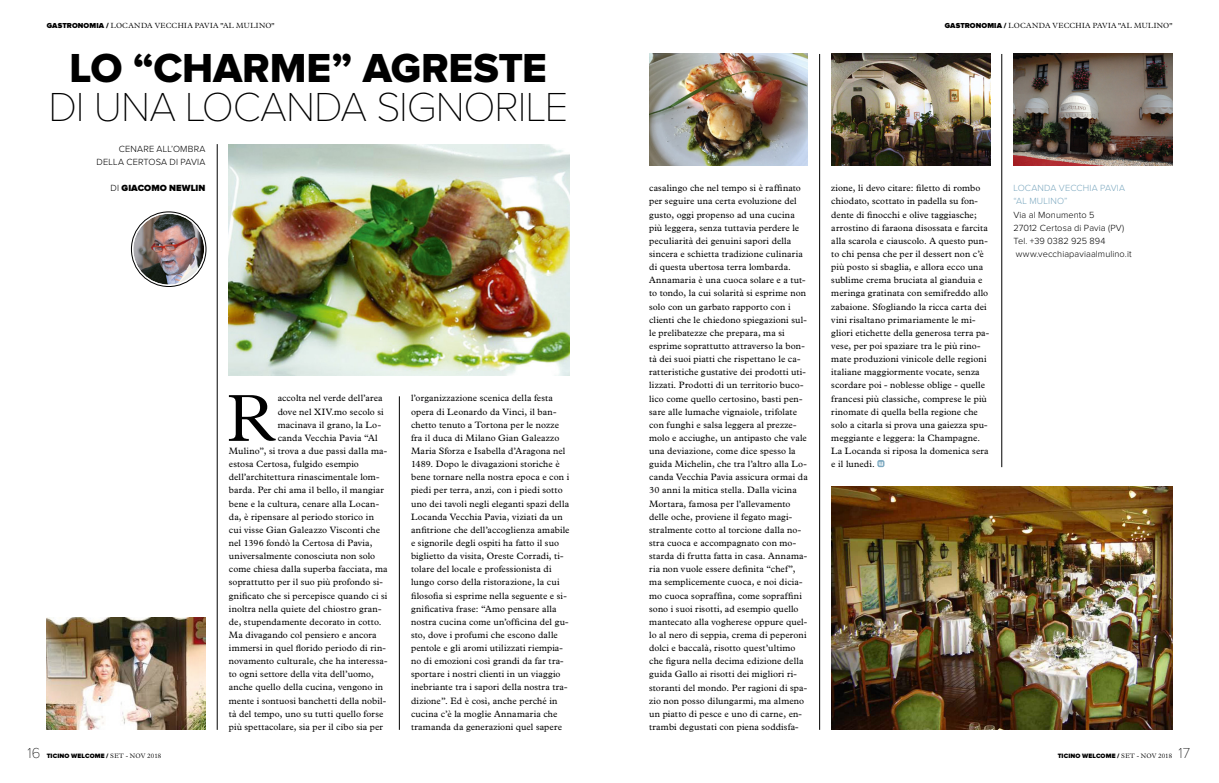
<style>
.page{position:relative;width:1219px;height:783px;background:#fff}
.page>*{position:absolute;margin:0;border:0;box-sizing:border-box;transform-origin:0 0}
.t1{font:300 67px "Plantin";color:#000}
.t2{font:100 42px "Proxima Nova";letter-spacing:-.025em;color:#000}
.t3{font:42px "Proxima Nova Extrabld";letter-spacing:-.005em;color:#000}
.t4{font:100 15px "Proxima Nova";color:#000}
.t5{font:9.2px/13.1px "Plantin Std";letter-spacing:.01em;color:#000}
.t6{font:300 9.2px/13.1px "Proxima Nova";letter-spacing:.01em;color:#000}
.t7{font:300 9.2px/13.1px "Proxima Nova";letter-spacing:.02em;color:#7da9c0}
.t8{font:900 9.2px "Proxima Nova";letter-spacing:.01em;color:#000}
.t9{font:300 7.5px "Plantin";letter-spacing:.045em;color:#000}
.t10{font:900 6.5px "Proxima Nova";letter-spacing:.02em;color:#000}
.s1{font-family:"Proxima Nova";font-weight:900}
.s2{font-weight:300}
.s3{font-family:"Plantin";font-weight:300}
</style>
<div class="page">
<hr style="left:819px;top:54px;width:1px;height:675px;background:#000">
<hr style="left:1002px;top:54px;width:1px;height:413px;background:#000">
<svg style="left:877px;top:460px;width:7px;height:7px"></svg>
<svg style="left:879px;top:461px;width:4px;height:4px"></svg>
<hr style="left:399px;top:396px;width:1px;height:333px;background:#000">
<hr style="left:217px;top:144px;width:1px;height:585px;background:#000">
<img style="left:47px;top:617px;width:159px;height:112px">
<img style="left:1013px;top:54px;width:159px;height:111px">
<img style="left:649px;top:54px;width:159px;height:111px">
<img style="left:831px;top:486px;width:341px;height:243px">
<img style="left:831px;top:54px;width:159px;height:111px">
<img style="left:229px;top:145px;width:341px;height:230px">
<img style="left:133px;top:214px;width:71px;height:70px;border-radius:35px">
<div style="left:129px;top:210px;width:79px;height:78px;border:4px solid #fff;border-radius:50%"></div>
<div style="left:131px;top:212px;width:75px;height:74px;border:1px solid #000;border-radius:50%"></div>
<p class="t9" style="left:47px;top:22px;width:229px"><span class="s1">GASTRONOMIA /</span> LOCANDA VECCHIA PAVIA "AL MULINO"</p>
<p class="t9" style="left:945px;top:22px;width:229px"><span class="s1">GASTRONOMIA /</span> LOCANDA VECCHIA PAVIA "AL MULINO"</p>
<h2 class="t3" style="left:70px;top:49px;width:479px">LO “CHARME” AGRESTE</h2>
<h2 class="t2" style="left:48px;top:84px;width:521px">DI UNA LOCANDA SIGNORILE</h2>
<p class="t6" style="left:97px;top:143px;width:110px;text-align:right">CENARE ALL’OMBRA<br>DELLA CERTOSA DI PAVIA</p>
<p class="t8" style="left:110px;top:184px;width:97px"><span class="s2">DI</span> GIACOMO NEWLIN</p>
<h1 class="t1" style="left:227px;top:380px;width:50px">R</h1>
<p class="t5" style="left:278px;top:392px;width:106px">accolta nel verde dell’area</p>
<p class="t5" style="left:278px;top:405px;width:108px">dove nel XIV.mo secolo si</p>
<p class="t5" style="left:278px;top:418px;width:105px">macinava il grano, la Lo-</p>
<p class="t5" style="left:278px;top:431px;width:102px">canda Vecchia Pavia “Al</p>
<p class="t5" style="left:229px;top:444px;width:160px">Mulino”, si trova a due passi dalla ma-</p>
<p class="t5" style="left:229px;top:457px;width:131px">estosa Certosa, fulgido esempio</p>
<p class="t5" style="left:229px;top:470px;width:152px">dell’architettura rinascimentale lom-</p>
<p class="t5" style="left:229px;top:483px;width:157px">barda. Per chi ama il bello, il mangiar</p>
<p class="t5" style="left:229px;top:497px;width:152px">bene e la cultura, cenare alla Locan-</p>
<p class="t5" style="left:229px;top:510px;width:147px">da, è ripensare al periodo storico in</p>
<p class="t5" style="left:229px;top:523px;width:153px">cui visse Gian Galeazzo Visconti che</p>
<p class="t5" style="left:229px;top:536px;width:145px">nel 1396 fondò la Certosa di Pavia,</p>
<p class="t5" style="left:229px;top:549px;width:148px">universalmente conosciuta non solo</p>
<p class="t5" style="left:229px;top:562px;width:160px">come chiesa dalla superba facciata, ma</p>
<p class="t5" style="left:229px;top:575px;width:156px">soprattutto per il suo più profondo si-</p>
<p class="t5" style="left:229px;top:588px;width:160px">gnificato che si percepisce quando ci si</p>
<p class="t5" style="left:229px;top:602px;width:154px">inoltra nella quiete del chiostro gran-</p>
<p class="t5" style="left:229px;top:615px;width:154px">de, stupendamente decorato in cotto.</p>
<p class="t5" style="left:229px;top:628px;width:149px">Ma divagando col pensiero e ancora</p>
<p class="t5" style="left:229px;top:641px;width:158px">immersi in quel florido periodo di rin-</p>
<p class="t5" style="left:229px;top:654px;width:160px">novamento culturale, che ha interessa-</p>
<p class="t5" style="left:229px;top:667px;width:146px">to ogni settore della vita dell’uomo,</p>
<p class="t5" style="left:229px;top:680px;width:156px">anche quello della cucina, vengono in</p>
<p class="t5" style="left:229px;top:693px;width:159px">mente i sontuosi banchetti della nobil-</p>
<p class="t5" style="left:229px;top:707px;width:156px">tà del tempo, uno su tutti quello forse</p>
<p class="t5" style="left:229px;top:720px;width:156px">più spettacolare, sia per il cibo sia per</p>
<p class="t5" style="left:411px;top:392px;width:160px">l’organizzazione scenica della festa opera di Leonardo da Vinci, il ban&shy;chetto tenuto a Tortona per le nozze fra il duca di Milano Gian Galeazzo Maria Sforza e Isabella d’Aragona nel 1489. Dopo le divagazioni storiche è bene tornare nella nostra epoca e con i piedi per terra, anzi, con i piedi sotto uno dei tavoli negli eleganti spazi della Locanda Vecchia Pavia, viziati da un anfitrione che dell’accoglienza amabile e signorile degli ospiti ha fatto il suo biglietto da visita, Oreste Corradi, ti&shy;tolare del locale e professionista di lungo corso della ristorazione, la cui filosofia si esprime nella seguente e si&shy;gnificativa frase: “Amo pensare alla nostra cucina come un’officina del gu&shy;sto, dove i profumi che escono dalle pentole e gli aromi utilizzati riempia&shy;no di emozioni così grandi da far tra&shy;sportare i nostri clienti in un viaggio inebriante tra i sapori della nostra tra&shy;dizione”. Ed è così, anche perché in cucina c’è la moglie Annamaria che tramanda da generazioni quel sapere</p>
<p class="t5" style="left:649px;top:182px;width:160px">casalingo che nel tempo si è raffinato per seguire una certa evoluzione del gusto, oggi propenso ad una cucina più leggera, senza tuttavia perdere le peculiarità dei genuini sapori della sincera e schietta tradizione culinaria di questa ubertosa terra lombarda.<br>Annamaria è una cuoca solare e a tut&shy;to tondo, la cui solarità si esprime non solo con un garbato rapporto con i clienti che le chiedono spiegazioni sul&shy;le prelibatezze che prepara, ma si esprime soprattutto attraverso la bon&shy;tà dei suoi piatti che rispettano le ca&shy;ratteristiche gustative dei prodotti uti&shy;lizzati. Prodotti di un territorio buco&shy;lico come quello certosino, basti pen&shy;sare alle lumache vignaiole, trifolate con funghi e salsa leggera al prezze&shy;molo e acciughe, un antipasto che vale una deviazione, come dice spesso la guida Michelin, che tra l’altro alla Lo&shy;canda Vecchia Pavia assicura ormai da 30 anni la mitica stella. Dalla vicina Mortara, famosa per l’allevamento delle oche, proviene il fegato magi&shy;stralmente cotto al torcione dalla no&shy;stra cuoca e accompagnato con mo&shy;starda di frutta fatta in casa. Annama&shy;ria non vuole essere definita “chef”, ma semplicemente cuoca, e noi dicia&shy;mo cuoca sopraffina, come sopraffini sono i suoi risotti, ad esempio quello mantecato alla vogherese oppure quel&shy;lo al nero di seppia, crema di peperoni dolci e baccalà, risotto quest’ultimo che figura nella decima edizione della guida Gallo ai risotti dei migliori ri&shy;storanti del mondo. Per ragioni di spa&shy;zio non posso dilungarmi, ma almeno un piatto di pesce e uno di carne, en&shy;trambi degustati con piena soddisfa-</p>
<p class="t5" style="left:831px;top:182px;width:159px">zione, li devo citare: filetto di rombo chiodato, scottato in padella su fon&shy;dente di finocchi e olive taggiasche; arrostino di faraona disossata e farcita alla scarola e ciauscolo. A questo pun&shy;to chi pensa che per il dessert non c’è più posto si sbaglia, e allora ecco una sublime crema bruciata al gianduia e meringa gratinata con semifreddo allo zabaione. Sfogliando la ricca carta dei vini risaltano primariamente le mi&shy;gliori etichette della generosa terra pa&shy;vese, per poi spaziare tra le più rino&shy;mate produzioni vinicole delle regioni italiane maggiormente vocate, senza scordare poi - noblesse oblige - quelle francesi più classiche, comprese le più rinomate di quella bella regione che solo a citarla si prova una gaiezza spu&shy;meggiante e leggera: la Champagne.<br>La Locanda si riposa la domenica sera e il lunedì.</p>
<p class="t7" style="left:1013px;top:182px;width:113px">LOCANDA VECCHIA PAVIA “AL MULINO”</p>
<p class="t6" style="left:1013px;top:208px;width:120px">Via al Monumento 5<br>27012 Certosa di Pavia (PV)<br>Tel. +39 0382 925 894 www.vecchiapaviaalmulino.it</p>
<h3 class="t4" style="left:27px;top:744px;width:14px">16</h3>
<p class="t10" style="left:47px;top:752px;width:116px">TICINO WELCOME / <span class="s3">SET - NOV 2018</span></p>
<p class="t10" style="left:1058px;top:752px;width:116px">TICINO WELCOME / <span class="s3">SET - NOV 2018</span></p>
<h3 class="t4" style="left:1179px;top:744px;width:13px">17</h3>
</div>
